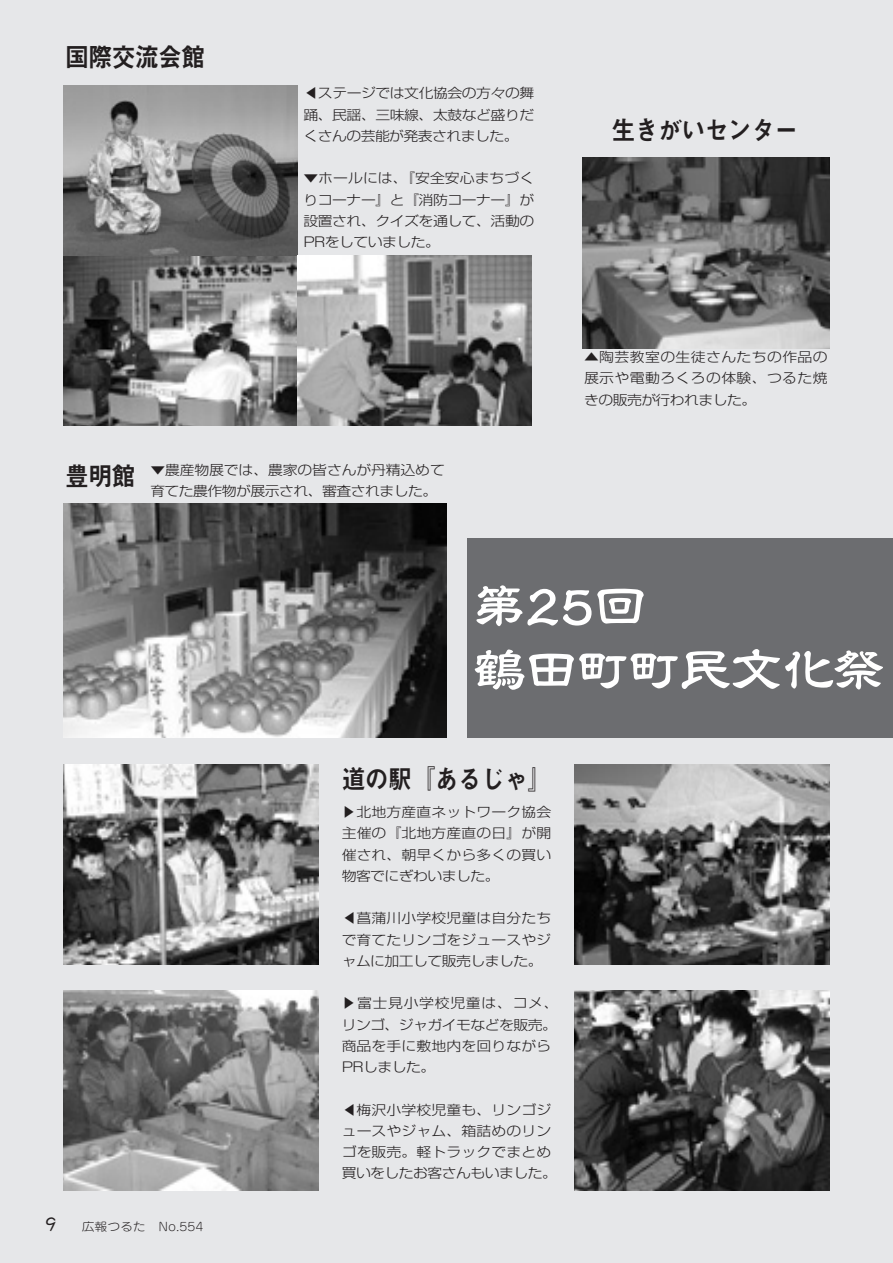
<style>
.page{position:relative;width:893px;height:1263px;background:#e6e7e9}
.page>*{position:absolute;margin:0;border:0;box-sizing:border-box;transform-origin:0 0}
.t1{font:500 47.85px/63.8px "Reisho 101 Std";letter-spacing:-.035em;color:#fff;scale:1.11 1}
.t2{font:26.55px "Midashi Go Pro MB31";letter-spacing:-.03em;color:#231f20;scale:.9 1}
.t3{font:500 16.95px "Taka Hand Std";color:#231f20}
.t4{font:300 13.35px/21.3px "Shin Go Pro";letter-spacing:-.01em;color:#231f20;text-align:justify;scale:1.11 1}
.t5{font:300 11.55px "Jun 101 Pro";color:#231f20;scale:1.11 1}
.s1{font-family:"BLS Gaiji X Gth";font-weight:400}
</style>
<div class="page">
<div style="left:468px;top:538px;width:425px;height:200px;background:#6c6d70"></div>
<img style="left:583px;top:157px;width:246px;height:192px">
<img style="left:64px;top:255px;width:234px;height:170px">
<svg style="left:64px;top:85px;width:234px;height:170px;background:#838383"></svg>
<img style="left:64px;top:504px;width:382px;height:234px">
<img style="left:574px;top:764px;width:255px;height:200px">
<img style="left:64px;top:991px;width:255px;height:200px">
<img style="left:574px;top:991px;width:255px;height:200px">
<img style="left:64px;top:764px;width:255px;height:200px">
<img style="left:298px;top:255px;width:233px;height:170px">
<h2 class="t2" style="left:65px;top:36px;width:157px">国際交流会館</h2>
<p class="t4" style="left:303px;top:81px;width:210px"><span class="s1">蜻</span>ステージでは文化協会の方々の舞踊、民謡、三味線、太鼓など盛りだくさんの芸能が発表されました。</p>
<p class="t4" style="left:303px;top:166px;width:209px">▼ホールには、『安全安心まちづくりコーナー』と『消防コーナー』が設置され、クイズを通して、活動のPRをしていました。</p>
<h2 class="t2" style="left:65px;top:455px;width:80px">豊明館</h2>
<p class="t4" style="left:150px;top:457px;width:267px">▼農産物展では、農家の皆さんが丹精込めて育てた農作物が展示され、審査されました。</p>
<h2 class="t2" style="left:612px;top:108px;width:209px">生きがいセンター</h2>
<p class="t4" style="left:584px;top:345px;width:221px">▲陶芸教室の生徒さんたちの作品の展示や電動ろくろの体験、つるた焼きの販売が行われました。</p>
<h1 class="t1" style="left:473px;top:569px;width:373px">第25回<br>鶴田町町民文化祭</h1>
<p class="t3" style="left:43px;top:1213px;width:19px">９</p>
<p class="t5" style="left:82px;top:1218px;width:111px">広報つるた　No.554</p>
<h2 class="t2" style="left:342px;top:758px;width:235px">道の駅『あるじゃ』</h2>
<p class="t4" style="left:342px;top:800px;width:190px"><span class="s1">蜷</span>北地方産直ネットワーク協会主催の『北地方産直の日』が開催され、朝早くから多くの買い物客でにぎわいました。</p>
<p class="t4" style="left:342px;top:906px;width:190px"><span class="s1">蜻</span>菖蒲川小学校児童は自分たちで育てたリンゴをジュースやジャムに加工して販売しました。</p>
<p class="t4" style="left:342px;top:991px;width:197px;text-align:left"><span class="s1">蜷</span>富士見小学校児童は、コメ、リンゴ、ジャガイモなどを販売。商品を手に敷地内を回りながら<br>PRしました。</p>
<p class="t4" style="left:342px;top:1097px;width:195px;text-align:left"><span class="s1">蜻</span>梅沢小学校児童も、リンゴジュースやジャム、箱詰めのリンゴを販売。軽トラックでまとめ買いをしたお客さんもいました。</p>
</div>
